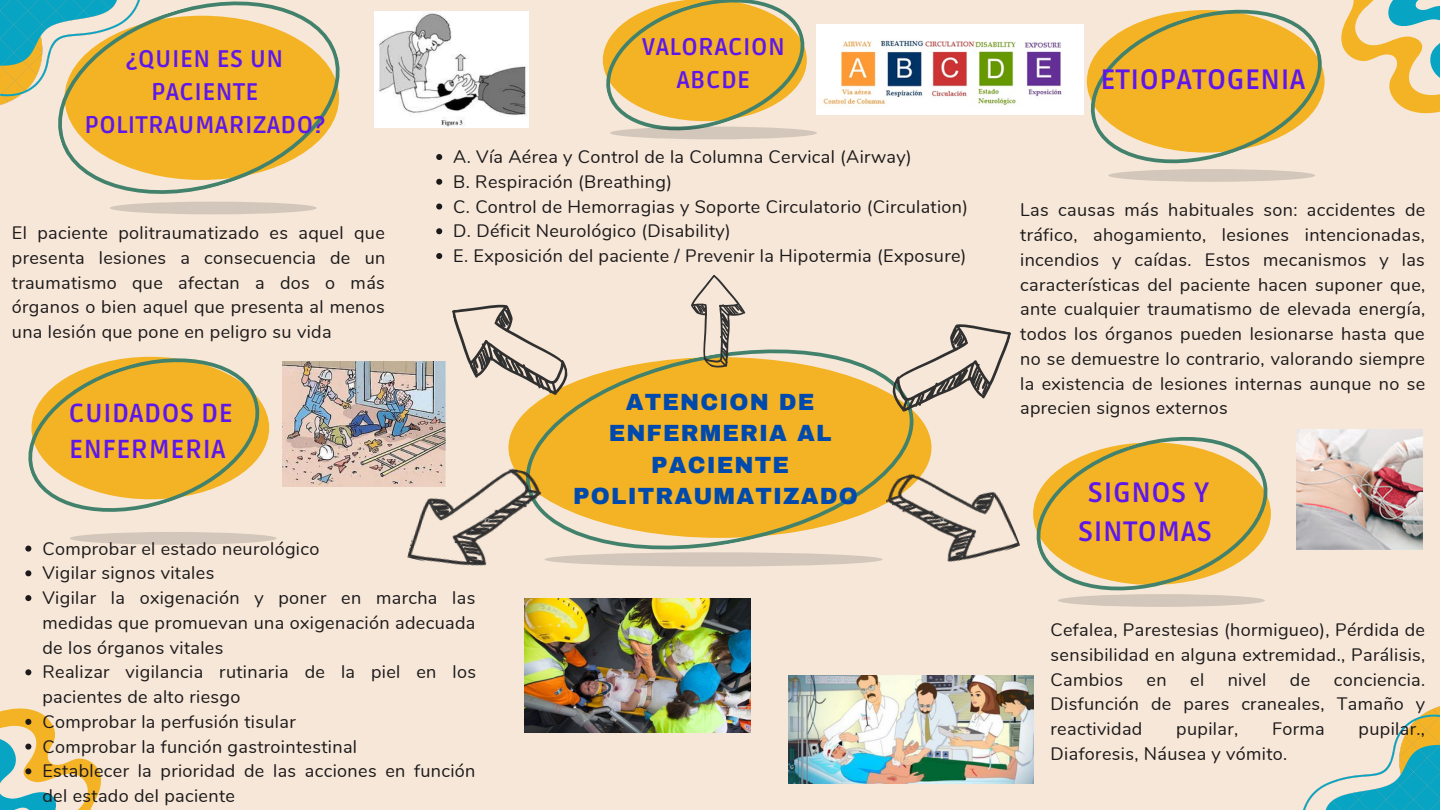
<style>
.page{position:relative;width:1440px;height:810px;background:#f6e7d8}
.page>*{position:absolute;margin:0;border:0;box-sizing:border-box;transform-origin:0 0}
.t1{font:700 28px/39px "Ruda";letter-spacing:.02em;color:#5e17eb;text-align:center}
.t2{font:700 26px/36px "Ruda";letter-spacing:.02em;color:#5e17eb}
.t3{font:700 24.1px/33.5px "Ruda";letter-spacing:.02em;color:#5e17eb;text-align:center}
.t4{font:700 24px/33px "Ruda";letter-spacing:.02em;color:#5e17eb;text-align:center}
.t5{font:900 22.9px/31.5px "Archivo";letter-spacing:.05em;color:#004aad;text-align:center}
.t6{font:18px/24.8px "Nunito";letter-spacing:.02em;color:#1c191a;text-align:justify}
</style>
<div class="page">
<svg style="left:517px;top:349px;width:406px;height:212px"></svg>
<svg style="left:667px;top:275px;width:100px;height:100px"></svg>
<svg style="left:58px;top:1px;width:282px;height:206px"></svg>
<div style="left:110px;top:202px;width:207px;height:12px;background:#d3c6ba;border-radius:50%"></div>
<div style="left:70px;top:532px;width:207px;height:13px;background:#d3c6ba;border-radius:50%"></div>
<div style="left:1058px;top:594px;width:207px;height:13px;background:#d3c6ba;border-radius:50%"></div>
<div style="left:1108px;top:169px;width:207px;height:13px;background:#d3c6ba;border-radius:50%"></div>
<div style="left:545px;top:552px;width:338px;height:15px;background:#d3c6ba;border-radius:50%"></div>
<svg style="left:28px;top:356px;width:241px;height:156px"></svg>
<svg style="left:1033px;top:437px;width:238px;height:163px"></svg>
<svg style="left:1081px;top:0;width:359px;height:174px"></svg>
<svg style="left:452px;top:304px;width:119px;height:106px"></svg>
<img style="left:407px;top:450px;width:138px;height:116px">
<img style="left:282px;top:362px;width:164px;height:124px">
<img style="left:880px;top:447px;width:140px;height:115px">
<svg style="left:888px;top:324px;width:123px;height:107px"></svg>
<img style="left:1304px;top:707px;width:136px;height:103px">
<img style="left:0;top:0;width:140px;height:104px">
<svg style="left:602px;top:0;width:208px;height:140px"></svg>
<div style="left:610px;top:127px;width:207px;height:12px;background:#d3c6ba;border-radius:50%"></div>
<img style="left:789px;top:675px;width:244px;height:108px">
<img style="left:524px;top:599px;width:227px;height:134px">
<img style="left:1296px;top:430px;width:126px;height:120px">
<img style="left:375px;top:12px;width:154px;height:116px">
<img style="left:816px;top:25px;width:267px;height:89px">
<svg style="left:25px;top:546px;width:6px;height:6px"></svg>
<svg style="left:25px;top:570px;width:6px;height:6px"></svg>
<svg style="left:25px;top:595px;width:6px;height:6px"></svg>
<svg style="left:25px;top:669px;width:6px;height:6px"></svg>
<svg style="left:0;top:708px;width:101px;height:102px"></svg>
<svg style="left:436px;top:154px;width:6px;height:6px"></svg>
<svg style="left:436px;top:179px;width:6px;height:6px"></svg>
<svg style="left:436px;top:204px;width:6px;height:6px"></svg>
<svg style="left:436px;top:228px;width:6px;height:6px"></svg>
<svg style="left:436px;top:253px;width:6px;height:6px"></svg>
<h3 class="t4" style="left:84px;top:43px;width:242px">¿QUIEN ES UN<br>PACIENTE<br>POLITRAUMARIZADO?</h3>
<p class="t6" style="left:12px;top:221px;width:375px">El paciente politraumatizado es aquel que presenta lesiones a consecuencia de un traumatismo que afectan a dos o más órganos o bien aquel que presenta al menos una lesión que pone en peligro su vida</p>
<h2 class="t2" style="left:69px;top:396px;width:165px">CUIDADOS DE<br>ENFERMERIA</h2>
<h3 class="t3" style="left:642px;top:31px;width:144px">VALORACION<br>ABCDE</h3>
<p class="t6" style="left:453px;top:145px;width:516px;text-align:left">A. Vía Aérea y Control de la Columna Cervical (Airway)<br>B. Respiración (Breathing)<br>C. Control de Hemorragias y Soporte Circulatorio (Circulation)<br>D. Déficit Neurológico (Disability)<br>E. Exposición del paciente / Prevenir la Hipotermia (Exposure)</p>
<p class="t5" style="left:573px;top:386px;width:286px">ATENCION DE<br>ENFERMERIA AL<br>PACIENTE<br>POLITRAUMATIZADO</p>
<p class="t6" style="left:42px;top:536px;width:435px;text-align:left">Comprobar el estado neurológico<br>Vigilar signos vitales<br>Vigilar la oxigenación y poner en marcha las medidas que promuevan una oxigenación adecuada de los órganos vitales<br>Realizar vigilancia rutinaria de la piel en los pacientes de alto riesgo<br>Comprobar la perfusión tisular<br>Comprobar la función gastrointestinal<br>Establecer la prioridad de las acciones en función del estado del paciente</p>
<h1 class="t1" style="left:1100px;top:61px;width:206px">ETIOPATOGENIA</h1>
<p class="t6" style="left:1020px;top:198px;width:407px">Las causas más habituales son: accidentes de tráfico, ahogamiento, lesiones intencionadas, incendios y caídas. Estos mecanismos y las características del paciente hacen suponer que, ante cualquier traumatismo de elevada energía, todos los órganos pueden lesionarse hasta que no se demuestre lo contrario, valorando siempre la existencia de lesiones internas aunque no se aprecien signos externos</p>
<h1 class="t1" style="left:1078px;top:474px;width:135px">SIGNOS Y<br>SINTOMAS</h1>
<p class="t6" style="left:1051px;top:618px;width:376px">Cefalea, Parestesias (hormigueo), Pérdida de sensibilidad en alguna extremidad., Parálisis, Cambios</p>
<p class="t6" style="left:1147px;top:667px;width:22px">en</p>
<p class="t6" style="left:1190px;top:667px;width:16px">el</p>
<p class="t6" style="left:1228px;top:667px;width:40px">nivel</p>
<p class="t6" style="left:1290px;top:667px;width:22px">de</p>
<p class="t6" style="left:1051px;top:667px;width:376px;text-indent:283px">conciencia.<br>Disfunción de pares craneales, Tamaño y reactividad</p>
<p class="t6" style="left:1176px;top:717px;width:63px">pupilar,</p>
<p class="t6" style="left:1272px;top:717px;width:54px">Forma</p>
<p class="t6" style="left:1359px;top:717px;width:68px">pupilar.,</p>
<p class="t6" style="left:1051px;top:742px;width:238px">Diaforesis, Náusea y vómito.</p>
</div>
